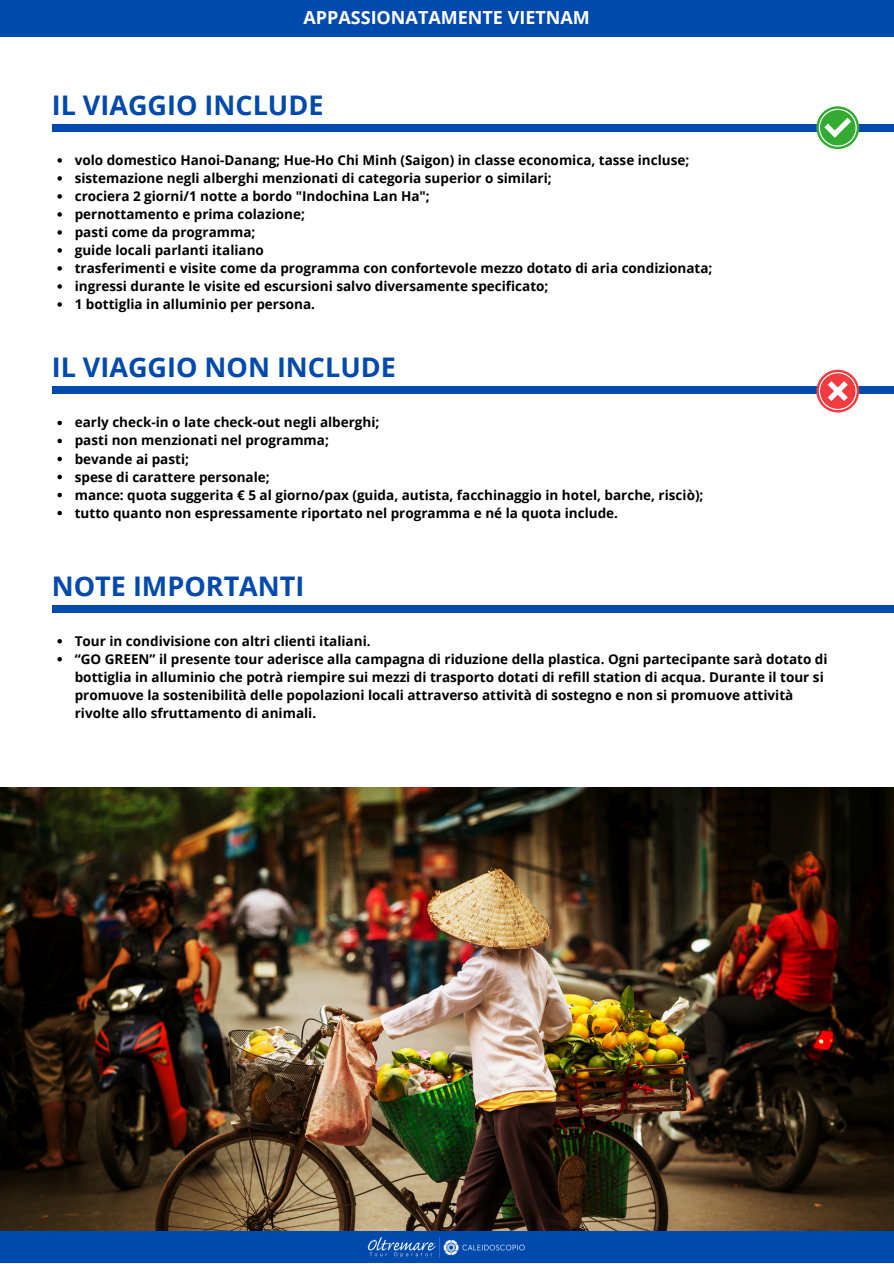
<style>
.page{position:relative;width:894px;height:1264px;background:#fff}
.page>*{position:absolute;margin:0;border:0;box-sizing:border-box;transform-origin:0 0}
.t1{font:700 27px "Open Sans";color:#004aad}
.t2{font:700 18px "Open Sans";color:#fff}
.t3{font:700 13.5px/18px "Open Sans";color:#000}
</style>
<div class="page">
<img style="left:0;top:787px;width:893px;height:444px">
<div style="left:0;top:1231px;width:893px;height:32px;background:#004aad"></div>
<img style="left:367px;top:1237px;width:158px;height:21px">
<div style="left:0;top:0;width:893px;height:37px;background:#004aad"></div>
<div style="left:52px;top:124px;width:841px;height:8px;background:#004aad"></div>
<div style="left:52px;top:386px;width:841px;height:8px;background:#004aad"></div>
<div style="left:52px;top:605px;width:841px;height:7px;background:#004aad"></div>
<svg style="left:816px;top:106px;width:42px;height:43px"></svg>
<svg style="left:818px;top:109px;width:38px;height:38px"></svg>
<svg style="left:816px;top:370px;width:42px;height:42px"></svg>
<svg style="left:818px;top:372px;width:38px;height:38px"></svg>
<svg style="left:57px;top:158px;width:5px;height:5px"></svg>
<svg style="left:57px;top:176px;width:5px;height:5px"></svg>
<svg style="left:57px;top:194px;width:5px;height:5px"></svg>
<svg style="left:57px;top:212px;width:5px;height:5px"></svg>
<svg style="left:57px;top:230px;width:5px;height:5px"></svg>
<svg style="left:57px;top:248px;width:5px;height:5px"></svg>
<svg style="left:57px;top:266px;width:5px;height:5px"></svg>
<svg style="left:57px;top:284px;width:5px;height:5px"></svg>
<svg style="left:57px;top:302px;width:5px;height:5px"></svg>
<svg style="left:57px;top:421px;width:5px;height:4px"></svg>
<svg style="left:57px;top:439px;width:5px;height:4px"></svg>
<svg style="left:57px;top:457px;width:5px;height:4px"></svg>
<svg style="left:57px;top:475px;width:5px;height:4px"></svg>
<svg style="left:57px;top:493px;width:5px;height:4px"></svg>
<svg style="left:57px;top:511px;width:5px;height:4px"></svg>
<svg style="left:57px;top:639px;width:5px;height:4px"></svg>
<svg style="left:57px;top:657px;width:5px;height:4px"></svg>
<p class="t2" style="left:303px;top:5px;width:288px">APPASSIONATAMENTE VIETNAM</p>
<p class="t1" style="left:52px;top:86px;width:273px">IL VIAGGIO INCLUDE</p>
<p class="t3" style="left:75px;top:151px;width:616px">volo domestico Hanoi-Danang; Hue-Ho Chi Minh (Saigon) in classe economica, tasse incluse;</p>
<p class="t3" style="left:75px;top:169px;width:478px">sistemazione negli alberghi menzionati di categoria superior o similari;</p>
<p class="t3" style="left:75px;top:187px;width:356px">crociera 2 giorni/1 notte a bordo "Indochina Lan Ha";</p>
<p class="t3" style="left:75px;top:205px;width:232px">pernottamento e prima colazione;</p>
<p class="t3" style="left:75px;top:223px;width:182px">pasti come da programma;</p>
<p class="t3" style="left:75px;top:241px;width:191px">guide locali parlanti italiano</p>
<h1 class="t3" style="left:75px;top:259px;width:639px">trasferimenti e visite come da programma con confortevole mezzo dotato di aria condizionata;</h1>
<p class="t3" style="left:75px;top:277px;width:475px">ingressi durante le visite ed escursioni salvo diversamente specificato;</p>
<p class="t3" style="left:75px;top:295px;width:242px">1 bottiglia in alluminio per persona.</p>
<p class="t1" style="left:52px;top:348px;width:345px">IL VIAGGIO NON INCLUDE</p>
<p class="t3" style="left:75px;top:413px;width:306px">early check-in o late check-out negli alberghi;</p>
<p class="t3" style="left:75px;top:431px;width:256px">pasti non menzionati nel programma;</p>
<p class="t3" style="left:75px;top:449px;width:116px">bevande ai pasti;</p>
<p class="t3" style="left:75px;top:467px;width:196px">spese di carattere personale;</p>
<p class="t3" style="left:75px;top:485px;width:630px">mance: quota suggerita € 5 al giorno/pax (guida, autista, facchinaggio in hotel, barche, risciò);</p>
<h1 class="t3" style="left:75px;top:503px;width:544px">tutto quanto non espressamente riportato nel programma e né la quota include.</h1>
<p class="t1" style="left:52px;top:567px;width:254px">NOTE IMPORTANTI</p>
<p class="t3" style="left:75px;top:631px;width:297px">Tour in condivisione con altri clienti italiani.</p>
<p class="t3" style="left:75px;top:649px;width:754px">“GO GREEN” il presente tour aderisce alla campagna di riduzione della plastica. Ogni partecipante sarà dotato di bottiglia in alluminio che potrà riempire sui mezzi di trasporto dotati di refill station di acqua. Durante il tour si promuove la sostenibilità delle popolazioni locali attraverso attività di sostegno e non si promuove attività rivolte allo sfruttamento di animali.</p>
</div>
